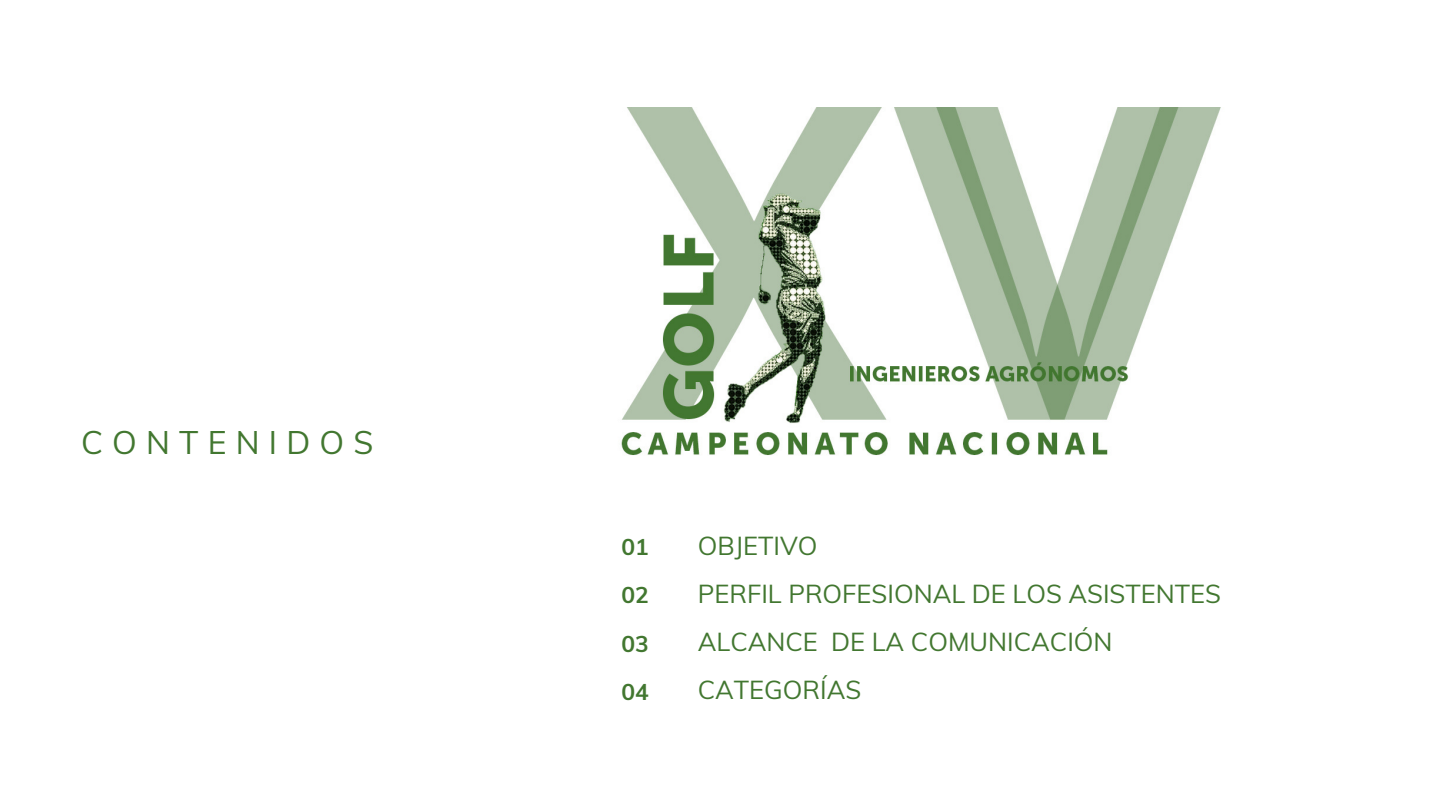
<style>
.page{position:relative;width:1440px;height:810px;background:#fff}
.page>*{position:absolute;margin:0;border:0;box-sizing:border-box;transform-origin:0 0}
.t1{font:32px "Muli";letter-spacing:.29em;color:#427730}
.t2{font:25.5px "Muli";color:#427730}
.t3{font:700 22.8px "Muli";color:#427730}
</style>
<div class="page">
<img style="left:621px;top:108px;width:600px;height:347px">
<p class="t1" style="left:81px;top:422px;width:294px">CONTENIDOS</p>
<p class="t3" style="left:621px;top:532px;width:29px">01</p>
<p class="t3" style="left:621px;top:580px;width:29px">02</p>
<p class="t3" style="left:621px;top:629px;width:29px">03</p>
<p class="t3" style="left:621px;top:677px;width:29px">04</p>
<p class="t2" style="left:698px;top:530px;width:121px">OBJETIVO</p>
<p class="t2" style="left:698px;top:578px;width:525px">PERFIL PROFESIONAL DE LOS ASISTENTES</p>
<p class="t2" style="left:698px;top:625px;width:416px">ALCANCE DE LA COMUNICACIÓN</p>
<p class="t2" style="left:698px;top:673px;width:165px">CATEGORÍAS</p>
</div>
